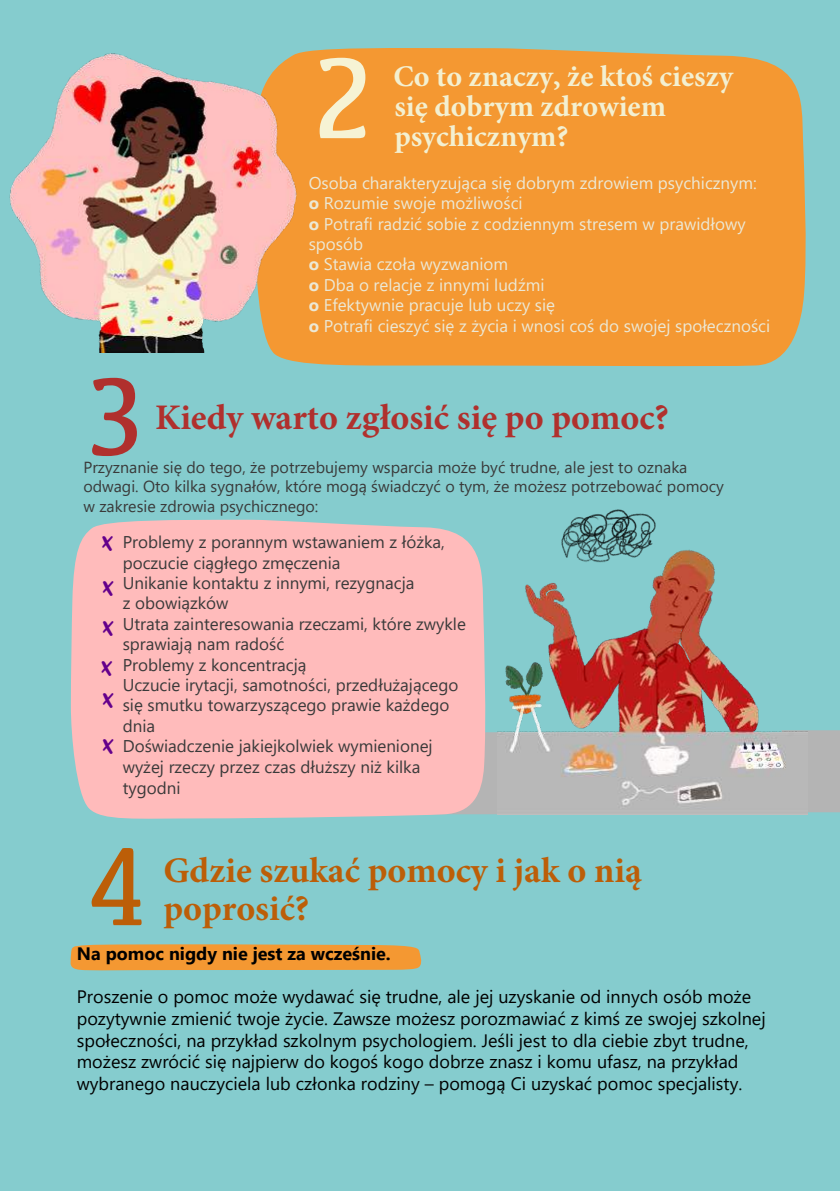
<style>
.page{position:relative;width:840px;height:1191px;background:#fff}
.page>*{position:absolute;margin:0;border:0;box-sizing:border-box;transform-origin:0 0}
.t1{font:118.8px "Kefa";color:#f6f3d4;scale:.87 1}
.t2{font:114px "Kefa";color:#b0302d;scale:.87 1}
.t3{font:114px "Kefa";color:#bc5e08;scale:.87 1}
.t4{font:700 36px/38px "Minion Pro";color:#bc5e08}
.t5{font:700 36px "Minion Pro";color:#b0302d}
.t6{font:700 30px/30px "Minion Pro";color:#f3f0d1}
.t7{font:30px/45.6px "Chalkier";color:#64008b}
.t8{font:18px/21.6px "Segoe UI";color:#000}
.t9{font:700 18px "Segoe UI";color:#000}
.t10{font:17px/20.4px "Segoe UI";color:#3a3a3a}
.t11{font:17px/20.4px "Segoe UI";color:#ece8d5}
.t12{font:16px/19.2px "Segoe UI";color:#3a3a3a}
.s1{font-weight:700}
</style>
<div class="page">
<div style="left:0;top:0;width:839px;height:1191px;background:#85ccce"></div>
<div style="left:273px;top:48px;width:533px;height:319px;background:#f49832"></div>
<svg style="left:70px;top:944px;width:352px;height:27px;background:#eb9c3e"></svg>
<div style="left:807px;top:730px;width:32px;height:82px;background:#b4b4b4"></div>
<svg style="left:486px;top:732px;width:11px;height:82px"></svg>
<img style="left:497px;top:509px;width:310px;height:305px">
<div style="left:71px;top:519px;width:415px;height:300px;background:#fbb"></div>
<img style="left:9px;top:48px;width:298px;height:304px">
<h1 class="t1" style="left:313px;top:27px;width:73px">2</h1>
<h3 class="t6" style="left:393px;top:61px;width:341px">Co to znaczy, że ktoś cieszy się dobrym zdrowiem psychicznym?</h3>
<h2 class="t2" style="left:86px;top:348px;width:70px">3</h2>
<p class="t11" style="left:308px;top:171px;width:463px">Osoba charakteryzująca się dobrym zdrowiem psychicznym: <span class="s1">o</span> Rozumie swoje możliwości<br><span class="s1">o</span> Potrafi radzić sobie z codziennym stresem w prawidłowy sposób<br><span class="s1">o</span> Stawia czoła wyzwaniom<br><span class="s1">o</span> Dba o relacje z innymi ludźmi<br><span class="s1">o</span> Efektywnie pracuje lub uczy się<br><span class="s1">o</span> Potrafi cieszyć się z życia i wnosi coś do swojej społeczności</p>
<h3 class="t5" style="left:155px;top:392px;width:515px">Kiedy warto zgłosić się po pomoc?</h3>
<p class="t12" style="left:83px;top:456px;width:641px">Przyznanie się do tego, że potrzebujemy wsparcia może być trudne, ale jest to oznaka odwagi. Oto kilka sygnałów, które mogą świadczyć o tym, że możesz potrzebować pomocy w zakresie zdrowia psychicznego:</p>
<p class="t10" style="left:123px;top:530px;width:344px">Problemy z porannym wstawaniem z łóżka, poczucie ciągłego zmęczenia<br>Unikanie kontaktu z innymi, rezygnacja<br>z obowiązków<br>Utrata zainteresowania rzeczami, które zwykle sprawiają nam radość<br>Problemy z koncentracją<br>Uczucie irytacji, samotności, przedłużającego się smutku towarzyszącego prawie każdego dnia<br>Doświadczenie jakiejkolwiek wymienionej wyżej rzeczy przez czas dłuższy niż kilka tygodni</p>
<h3 class="t7" style="left:102px;top:517px;width:14px">x x</h3>
<h3 class="t7" style="left:102px;top:601px;width:13px">x</h3>
<h3 class="t7" style="left:101px;top:648px;width:15px;line-height:31.8px">x x</h3>
<h3 class="t7" style="left:102px;top:720px;width:13px">x</h3>
<h2 class="t3" style="left:88px;top:819px;width:70px">4</h2>
<h3 class="t4" style="left:163px;top:851px;width:480px">Gdzie szukać pomocy i jak o nią poprosić?</h3>
<p class="t9" style="left:77px;top:936px;width:315px">Na pomoc nigdy nie jest za wcześnie.</p>
<p class="t8" style="left:77px;top:984px;width:690px">Proszenie o pomoc może wydawać się trudne, ale jej uzyskanie od innych osób może pozytywnie zmienić twoje życie. Zawsze możesz porozmawiać z kimś ze swojej szkolnej społeczności, na przykład szkolnym psychologiem. Jeśli jest to dla ciebie zbyt trudne, możesz zwrócić się najpierw do kogoś kogo dobrze znasz i komu ufasz, na przykład wybranego nauczyciela lub członka rodziny – pomogą Ci uzyskać pomoc specjalisty.</p>
</div>
